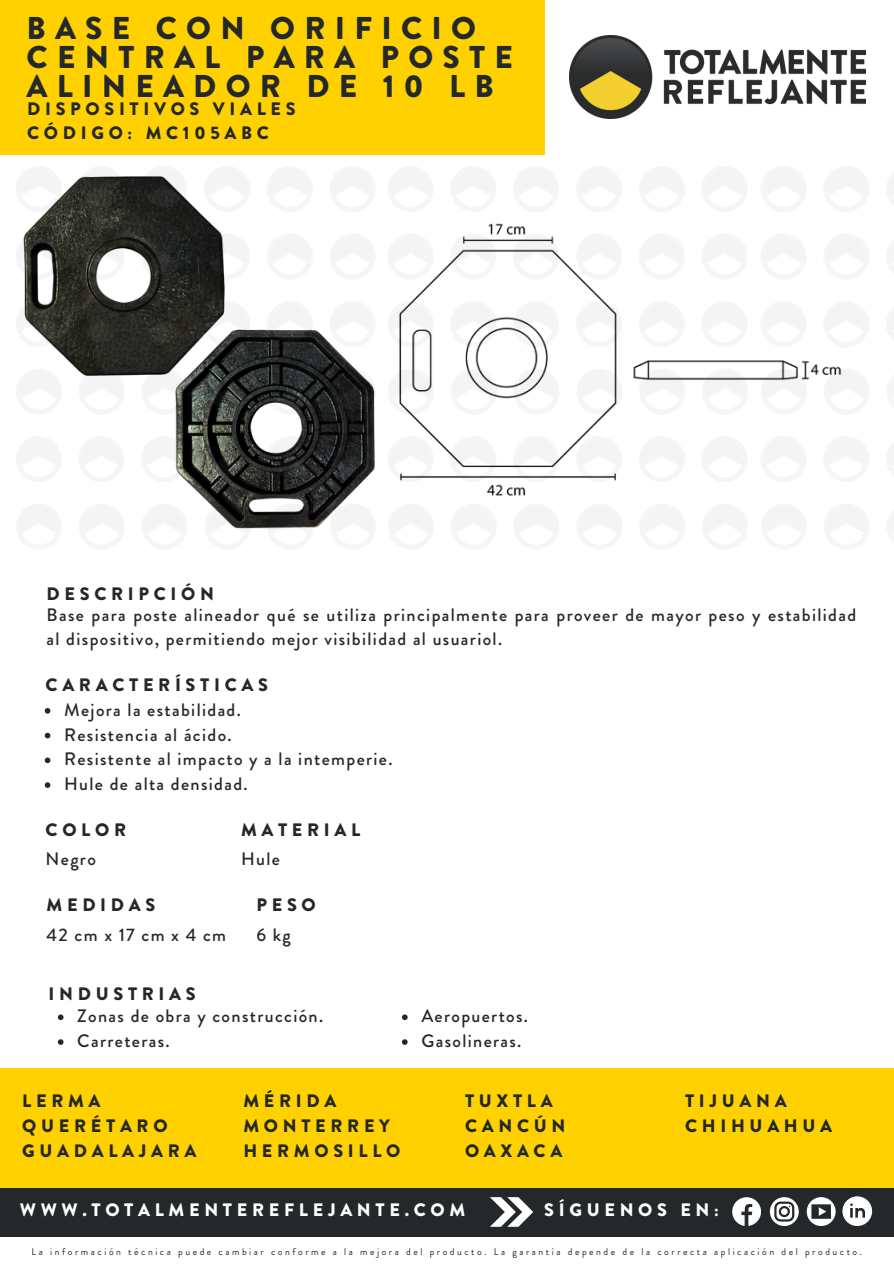
<style>
.page{position:relative;width:894px;height:1264px;background:#fff}
.page>*{position:absolute;margin:0;border:0;box-sizing:border-box;transform-origin:0 0}
.t1{font:900 31.5px/29.2px "Brandon Grotesque";letter-spacing:.295em;color:#25282a}
.t2{font:500 18px/24.8px "Brandon Grotesque";letter-spacing:.075em;color:#25282a}
.t3{font:900 18px/24.8px "Brandon Grotesque";letter-spacing:.26em;color:#25282a}
.t4{font:900 18px "Brandon Grotesque";letter-spacing:.26em;color:#fff}
.t5{font:500 18px "Brandon Grotesque";letter-spacing:.37em;color:#25282a}
.t6{font:9.75px "Brandon Grotesque";letter-spacing:.26em;color:#25282a}
</style>
<div class="page">
<div style="left:0;top:1187px;width:893px;height:49px;background:#25282a"></div>
<svg style="left:769px;top:1197px;width:29px;height:28px"></svg>
<svg style="left:732px;top:1197px;width:28px;height:28px"></svg>
<svg style="left:806px;top:1197px;width:29px;height:28px"></svg>
<svg style="left:842px;top:1196px;width:29px;height:29px"></svg>
<svg style="left:490px;top:1197px;width:43px;height:29px"></svg>
<div style="left:0;top:1067px;width:893px;height:120px;background:#ffd100"></div>
<div style="left:0;top:0;width:544px;height:154px;background:#ffd100"></div>
<img style="left:569px;top:36px;width:296px;height:83px">
<img style="left:19px;top:169px;width:348px;height:377px">
<img style="left:367px;top:169px;width:373px;height:377px">
<img style="left:740px;top:169px;width:153px;height:377px">
<svg style="left:58px;top:1014px;width:5px;height:6px"></svg>
<svg style="left:58px;top:1039px;width:5px;height:5px"></svg>
<svg style="left:402px;top:1014px;width:5px;height:6px"></svg>
<svg style="left:402px;top:1039px;width:5px;height:5px"></svg>
<svg style="left:45px;top:708px;width:5px;height:5px"></svg>
<svg style="left:45px;top:732px;width:5px;height:6px"></svg>
<svg style="left:45px;top:757px;width:5px;height:6px"></svg>
<svg style="left:45px;top:782px;width:5px;height:6px"></svg>
<p class="t1" style="left:27px;top:13px;width:488px">BASE CON ORIFICIO<br>CENTRAL PARA POSTE<br>ALINEADOR DE 10 LB</p>
<h2 class="t3" style="left:27px;top:96px;width:270px">DISPOSITIVOS VIALES</h2>
<h2 class="t3" style="left:27px;top:121px;width:243px">CÓDIGO: MC105ABC</h2>
<p class="t3" style="left:47px;top:581px;width:169px">DESCRIPCIÓN</p>
<h2 class="t2" style="left:47px;top:602px;width:810px">Base para poste alineador qué se utiliza principalmente para proveer de mayor peso y estabilidad al dispositivo, permitiendo mejor visibilidad al usuariol.</h2>
<p class="t3" style="left:46px;top:673px;width:224px">CARACTERÍSTICAS</p>
<h3 class="t2" style="left:64px;top:697px;width:178px">Mejora la estabilidad.</h3>
<h3 class="t2" style="left:64px;top:722px;width:169px">Resistencia al ácido.</h3>
<h2 class="t2" style="left:64px;top:747px;width:330px">Resistente al impacto y a la intemperie.</h2>
<p class="t2" style="left:64px;top:771px;width:185px">Hule de alta densidad.</p>
<p class="t3" style="left:46px;top:817px;width:82px">COLOR</p>
<p class="t3" style="left:241px;top:817px;width:121px">MATERIAL</p>
<p class="t2" style="left:46px;top:847px;width:52px">Negro</p>
<h2 class="t2" style="left:241px;top:847px;width:40px">Hule</h2>
<h2 class="t3" style="left:47px;top:892px;width:110px">MEDIDAS</h2>
<h2 class="t3" style="left:256px;top:892px;width:61px">PESO</h2>
<h2 class="t5" style="left:47px;top:921px;width:181px">42cmx17cmx4cm</h2>
<h2 class="t2" style="left:256px;top:922px;width:36px">6 kg</h2>
<h2 class="t3" style="left:49px;top:981px;width:149px">INDUSTRIAS</h2>
<h3 class="t2" style="left:77px;top:1003px;width:247px">Zonas de obra y construcción.</h3>
<h3 class="t2" style="left:77px;top:1028px;width:94px">Carreteras.</h3>
<h2 class="t2" style="left:421px;top:1003px;width:108px">Aeropuertos.</h2>
<h2 class="t2" style="left:421px;top:1028px;width:102px">Gasolineras.</h2>
<p class="t3" style="left:22px;top:1088px;width:176px">LERMA<br>QUERÉTARO<br>GUADALAJARA</p>
<p class="t3" style="left:243px;top:1088px;width:159px">MÉRIDA<br>MONTERREY<br>HERMOSILLO</p>
<p class="t3" style="left:465px;top:1088px;width:102px">TUXTLA<br>CANCÚN<br>OAXACA</p>
<p class="t3" style="left:684px;top:1088px;width:148px">TIJUANA<br>CHIHUAHUA</p>
<p class="t4" style="left:20px;top:1197px;width:446px">WWW.TOTALMENTEREFLEJANTE.COM</p>
<p class="t4" style="left:544px;top:1197px;width:176px">SÍGUENOS EN:</p>
<h3 class="t6" style="left:32px;top:1244px;width:831px">La información técnica puede cambiar conforme a la mejora del producto. La garantía depende de la correcta aplicación del producto.</h3>
</div>
